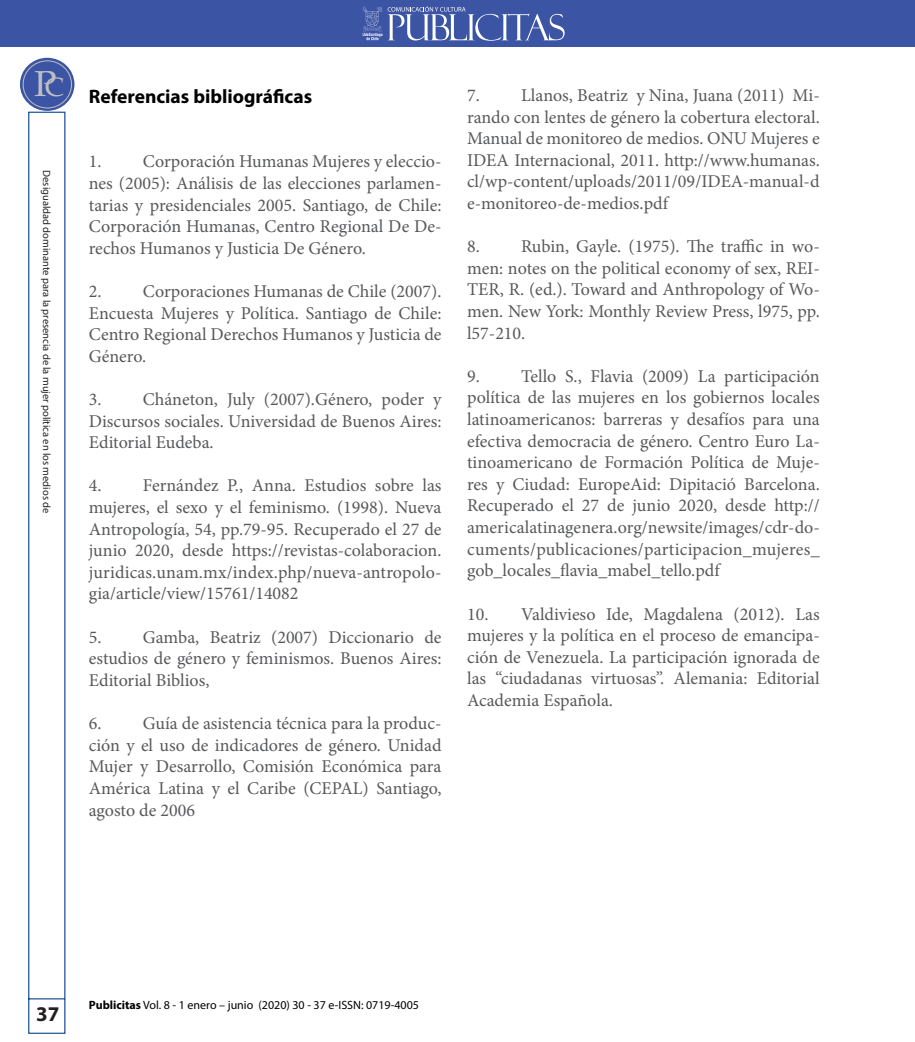
<style>
.page{position:relative;width:915px;height:1042px;background:#fff}
.page>*{position:absolute;margin:0;border:0;box-sizing:border-box;transform-origin:0 0}
.t1{font:36.3px "Palatino Linotype";color:#bebfc2}
.t2{font:700 21px "Myriad Pro";color:#231f20}
.t3{font:700 19.5px "Myriad Pro";color:#000}
.t4{font:18px/21.6px "Minion Pro";color:#57585a;text-align:justify}
.t5{font:12px "Myriad Pro";color:#000}
.t6{font:10.5px "Myriad Pro";color:#231f20}
.s1{font-size:26.55px}
.s2{font-weight:700}
</style>
<div class="page">
<div style="left:0;top:0;width:914px;height:47px;background:#3b54a4"></div>
<div style="left:20px;top:58px;width:54px;height:53px;background:#3b54a4;border-radius:50%"></div>
<div style="left:23px;top:60px;width:49px;height:48px;border:1px solid #bdbfbf;border-radius:50%"></div>
<svg style="left:28px;top:111px;width:38px;height:923px"></svg>
<svg style="left:362px;top:6px;width:202px;height:35px"></svg>
<h1 class="t1" style="left:34px;top:58px;width:32px">P<span class="s1">C</span></h1>
<p class="t6" style="left:53px;top:170px;width:344px;rotate:90deg">Desigualdad dominante para la presencia de la mujer política en los medios de</p>
<p class="t3" style="left:89px;top:83px;width:225px">Referencias bibliográficas</p>
<p class="t4" style="left:89px;top:151px;width:354px">1. Corporación Humanas Mujeres y eleccio&shy;nes (2005): Análisis de las elecciones parlamen&shy;tarias y presidenciales 2005. Santiago, de Chile:<br>Corporación Humanas, Centro Regional De De&shy;rechos Humanos y Justicia De Género.</p>
<p class="t4" style="left:89px;top:280px;width:354px">2. Corporaciones Humanas de Chile (2007).<br>Encuesta Mujeres y Política. Santiago de Chile:<br>Centro Regional Derechos Humanos y Justicia de Género.</p>
<p class="t4" style="left:89px;top:388px;width:354px">3. Cháneton, July (2007).Género, poder y Discursos sociales. Universidad de Buenos Aires:<br>Editorial Eudeba.</p>
<p class="t4" style="left:89px;top:475px;width:354px">4. Fernández P., Anna. Estudios sobre las mujeres, el sexo y el feminismo. (1998). Nueva Antropología, 54, pp.79-95. Recuperado el 27 de junio 2020, desde https://revistas-colaboracion. juridicas.unam.mx/index.php/nueva-antropolo&shy;gia/article/view/15761/14082</p>
<p class="t4" style="left:89px;top:626px;width:354px">5. Gamba, Beatriz (2007) Diccionario de estudios de género y feminismos. Buenos Aires:<br>Editorial Biblios,</p>
<p class="t4" style="left:89px;top:712px;width:354px">6. Guía de asistencia técnica para la produc&shy;ción y el uso de indicadores de género. Unidad Mujer y Desarrollo, Comisión Económica para América Latina y el Caribe (CEPAL) Santiago, agosto de 2006</p>
<p class="t4" style="left:467px;top:84px;width:354px">7. Llanos, Beatriz y Nina, Juana (2011) Mi&shy;rando con lentes de género la cobertura electoral.<br>Manual de monitoreo de medios. ONU Mujeres e IDEA Internacional, 2011. http://www.humanas. cl/wp-content/uploads/2011/09/IDEA-manual-d e-monitoreo-de-medios.pdf</p>
<p class="t4" style="left:467px;top:236px;width:354px">8. Rubin, Gayle. (1975). The traffic in wo&shy;men: notes on the political economy of sex, REI-TER, R. (ed.). Toward and Anthropology of Wo&shy;men. New York: Monthly Review Press, l975, pp. l57-210.</p>
<p class="t4" style="left:467px;top:365px;width:354px">9. Tello S., Flavia (2009) La participación política de las mujeres en los gobiernos locales latinoamericanos: barreras y desafíos para una efectiva democracia de género. Centro Euro La&shy;tinoamericano de Formación Política de Muje&shy;res y Ciudad: EuropeAid: Dipitació Barcelona.<br>Recuperado el 27 de junio 2020, desde http:// americalatinagenera.org/newsite/images/cdr-do&shy;cuments/publicaciones/participacion_mujeres_ gob_locales_flavia_mabel_tello.pdf</p>
<p class="t4" style="left:467px;top:603px;width:354px">10. Valdivieso Ide, Magdalena (2012). Las mujeres y la política en el proceso de emancipa&shy;ción de Venezuela. La participación ignorada de las “ciudadanas virtuosas”. Alemania: Editorial Academia Española.</p>
<p class="t2" style="left:36px;top:1000px;width:25px">37</p>
<p class="t5" style="left:89px;top:997px;width:331px"><span class="s2">Publicitas</span> Vol. 8 - 1 enero – junio (2020) 30 - 37 e-ISSN: 0719-4005</p>
</div>
